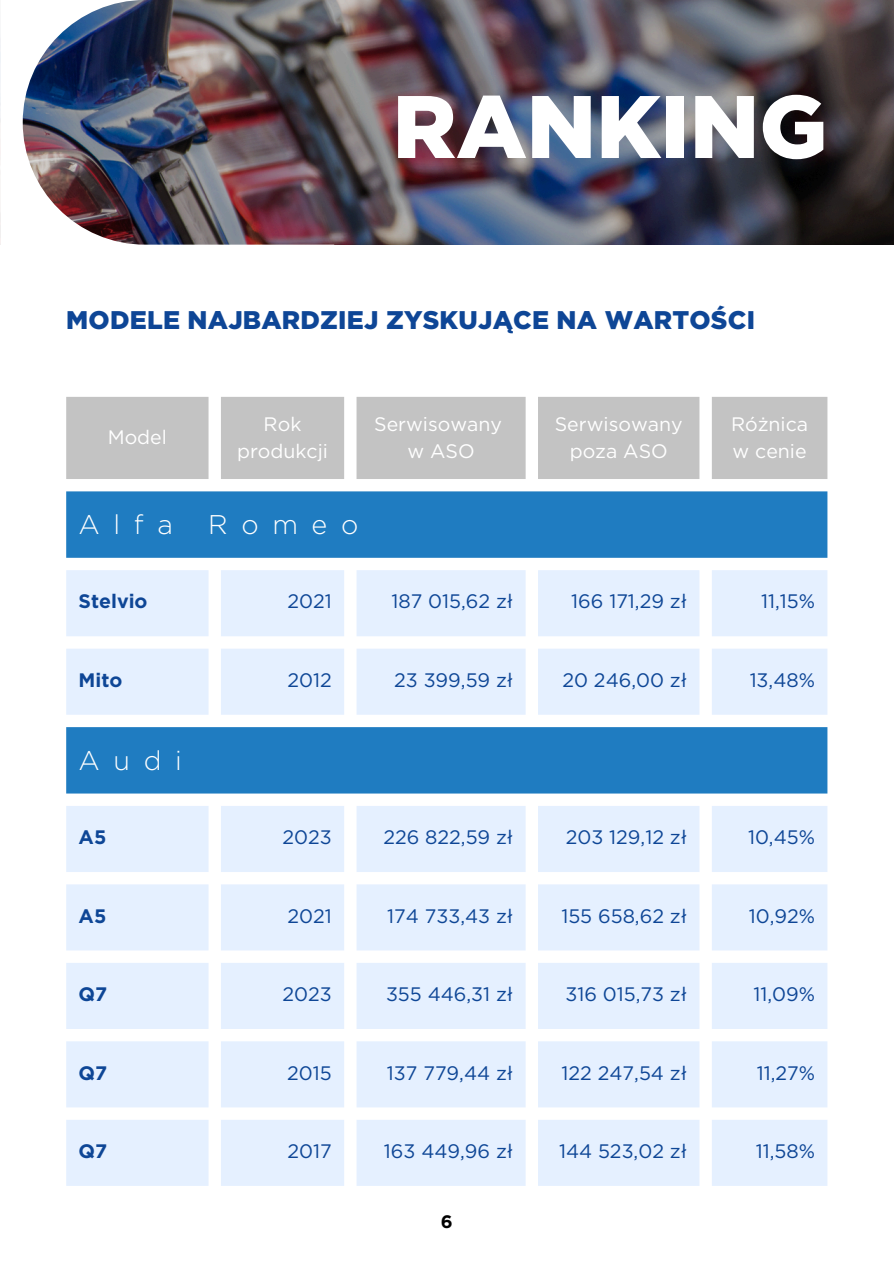
<style>
.page{position:relative;width:894px;height:1264px;background:#fff}
.page>*{position:absolute;margin:0;border:0;box-sizing:border-box;transform-origin:0 0}
.t1{font:900 88.5px "Gotham";color:#fff}
.t2{font:300 27px "Gotham";letter-spacing:.505em;color:#fff}
.t3{font:900 25.5px "Gotham";letter-spacing:.01em;color:#0e4696}
.t4{font:19.5px "Gotham";color:#0e4696}
.t5{font:19.5px/27px "Gotham";color:#fff;text-align:center}
.t6{font:700 19.5px "Gotham";color:#0e4696}
.t7{font:700 18px "Gotham";color:#000}
</style>
<div class="page">
<img style="left:334px;top:0;width:559px;height:244px">
<div style="left:66px;top:397px;width:761px;height:82px;background:#c3c3c3"></div>
<div style="left:66px;top:491px;width:761px;height:67px;background:#1f7cc1"></div>
<svg style="left:66px;top:570px;width:761px;height:615px;fill:#e5f0ff"></svg>
<img style="left:0;top:0;width:334px;height:245px">
<p class="t1" style="left:392px;top:73px;width:436px">RANKING</p>
<p class="t3" style="left:66px;top:305px;width:690px">MODELE NAJBARDZIEJ ZYSKUJĄCE NA WARTOŚCI</p>
<p class="t5" style="left:108px;top:423px;width:61px">Model</p>
<p class="t5" style="left:237px;top:410px;width:92px">Rok produkcji</p>
<p class="t5" style="left:374px;top:410px;width:129px">Serwisowany</p>
<h1 class="t5" style="left:407px;top:437px;width:69px">w ASO</h1>
<p class="t2" style="left:79px;top:508px;width:96px">Alfa</p>
<p class="t2" style="left:208px;top:508px;width:151px">Romeo</p>
<p class="t5" style="left:554px;top:410px;width:129px">Serwisowany</p>
<p class="t5" style="left:569px;top:437px;width:99px">poza ASO</p>
<p class="t5" style="left:730px;top:410px;width:79px;text-align:left">Różnica w cenie</p>
<p class="t6" style="left:79px;top:589px;width:70px">Stelvio</p>
<p class="t4" style="left:287px;top:589px;width:46px">2021</p>
<p class="t4" style="left:391px;top:589px;width:123px">187 015,62 zł</p>
<p class="t4" style="left:571px;top:589px;width:117px">166 171,29 zł</p>
<p class="t4" style="left:760px;top:589px;width:55px">11,15%</p>
<p class="t6" style="left:79px;top:668px;width:45px">Mito</p>
<p class="t4" style="left:287px;top:668px;width:46px">2012</p>
<p class="t4" style="left:394px;top:668px;width:120px">23 399,59 zł</p>
<p class="t4" style="left:562px;top:668px;width:126px">20 246,00 zł</p>
<p class="t4" style="left:749px;top:668px;width:67px">13,48%</p>
<p class="t2" style="left:79px;top:744px;width:105px">Audi</p>
<p class="t6" style="left:79px;top:825px;width:29px">A5</p>
<p class="t4" style="left:282px;top:825px;width:51px">2023</p>
<p class="t4" style="left:383px;top:825px;width:131px">226 822,59 zł</p>
<p class="t4" style="left:565px;top:825px;width:123px">203 129,12 zł</p>
<p class="t4" style="left:747px;top:825px;width:68px">10,45%</p>
<p class="t6" style="left:79px;top:903px;width:29px">A5</p>
<p class="t4" style="left:287px;top:903px;width:46px">2021</p>
<p class="t4" style="left:387px;top:903px;width:127px">174 733,43 zł</p>
<p class="t4" style="left:561px;top:903px;width:127px">155 658,62 zł</p>
<p class="t4" style="left:748px;top:903px;width:68px">10,92%</p>
<p class="t6" style="left:79px;top:982px;width:30px">Q7</p>
<p class="t4" style="left:282px;top:982px;width:51px">2023</p>
<p class="t4" style="left:386px;top:982px;width:129px">355 446,31 zł</p>
<p class="t4" style="left:565px;top:982px;width:123px">316 015,73 zł</p>
<p class="t4" style="left:753px;top:982px;width:63px">11,09%</p>
<p class="t6" style="left:79px;top:1060px;width:30px">Q7</p>
<p class="t4" style="left:287px;top:1060px;width:46px">2015</p>
<p class="t4" style="left:387px;top:1060px;width:128px">137 779,44 zł</p>
<p class="t4" style="left:561px;top:1060px;width:127px">122 247,54 zł</p>
<p class="t4" style="left:756px;top:1060px;width:60px">11,27%</p>
<p class="t6" style="left:79px;top:1139px;width:30px">Q7</p>
<p class="t4" style="left:287px;top:1139px;width:46px">2017</p>
<p class="t4" style="left:384px;top:1139px;width:131px">163 449,96 zł</p>
<p class="t4" style="left:559px;top:1139px;width:129px">144 523,02 zł</p>
<p class="t4" style="left:755px;top:1139px;width:61px">11,58%</p>
<p class="t7" style="left:440px;top:1210px;width:13px">6</p>
</div>
